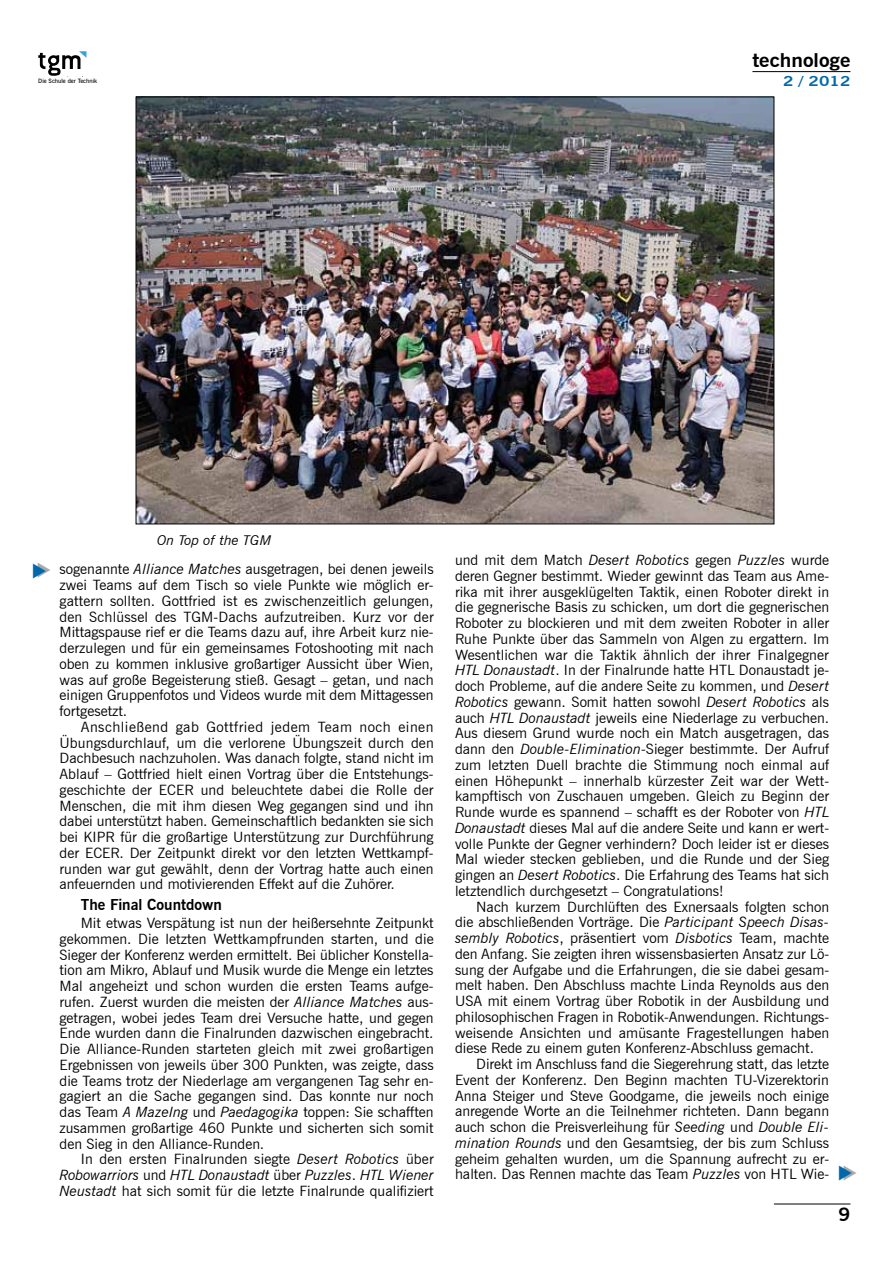
<style>
.page{position:relative;width:893px;height:1263px;background:#fff}
.page>*{position:absolute;margin:0;border:0;box-sizing:border-box;transform-origin:0 0}
.t1{font:700 18.9px "News Gothic BT";color:#000;scale:1.11 1}
.t2{font:700 18px "News Gothic BT";color:#000;scale:1.1 1}
.fließ_hf_zwiti{font:700 15px "News Gothic BT";color:#000}
.fließtext{font:14.25px/15.8px "News Gothic BT";color:#000;text-align:justify}
.bildlegende{font:italic 13.5px "News Gothic BT";color:#000;scale:1.05 1}
.t3{font:700 13.5px "News Gothic BT";color:#0068ac;scale:1.28 1}
.t4{font:600 6px "News Gothic BT";color:#000}
.s1{font-style:italic}
</style>
<div class="page">
<hr style="left:774px;top:1203px;width:76px;height:1px;background:#000">
<hr style="left:752px;top:71px;width:98px;height:1px;background:#000">
<svg style="left:38px;top:51px;width:48px;height:25px"></svg>
<img style="left:138px;top:99px;width:634px;height:423px">
<h1 class="t1" style="left:752px;top:49px;width:90px">technologe</h1>
<p class="t4" style="left:38px;top:77px;width:60px">Die Schule der Technik</p>
<p class="t3" style="left:783px;top:73px;width:54px">2 / 2012</p>
<p class="bildlegende" style="left:157px;top:532px;width:110px">On Top of the TGM</p>
<p class="fließtext" style="left:60px;top:561px;width:376px">sogenannte <span class="s1">Alliance Matches</span> ausgetragen, bei denen jeweils zwei Teams auf dem Tisch so viele Punkte wie möglich er&shy;gattern sollten. Gottfried ist es zwischenzeitlich gelungen, den Schlüssel des TGM-Dachs aufzutreiben. Kurz vor der Mittagspause rief er die Teams dazu auf, ihre Arbeit kurz nie&shy;derzulegen und für ein gemeinsames Fotoshooting mit nach oben zu kommen inklusive großartiger Aussicht über Wien, was auf große Begeisterung stieß. Gesagt – getan, und nach einigen Gruppenfotos und Videos wurde mit dem Mittagessen fortgesetzt.</p>
<p class="fließtext" style="left:60px;top:719px;width:376px;text-indent:21px">Anschließend gab Gottfried jedem Team noch einen Übungsdurchlauf, um die verlorene Übungszeit durch den Dachbesuch nachzuholen. Was danach folgte, stand nicht im Ablauf – Gottfried hielt einen Vortrag über die Entstehungs&shy;geschichte der ECER und beleuchtete dabei die Rolle der Menschen, die mit ihm diesen Weg gegangen sind und ihn dabei unterstützt haben. Gemeinschaftlich bedankten sie sich bei KIPR für die großartige Unterstützung zur Durchführung der ECER. Der Zeitpunkt direkt vor den letzten Wettkampf&shy;runden war gut gewählt, denn der Vortrag hatte auch einen anfeuernden und motivierenden Effekt auf die Zuhörer.</p>
<p class="fließ_hf_zwiti" style="left:81px;top:896px;width:143px">The Final Countdown</p>
<p class="fließtext" style="left:60px;top:915px;width:376px;text-indent:21px">Mit etwas Verspätung ist nun der heißersehnte Zeitpunkt gekommen. Die letzten Wettkampfrunden starten, und die Sieger der Konferenz werden ermittelt. Bei üblicher Konstella&shy;tion am Mikro, Ablauf und Musik wurde die Menge ein letztes Mal angeheizt und schon wurden die ersten Teams aufge&shy;rufen. Zuerst wurden die meisten der <span class="s1">Alliance Matches</span> aus&shy;getragen, wobei jedes Team drei Versuche hatte, und gegen Ende wurden dann die Finalrunden dazwischen eingebracht.<br>Die Alliance-Runden starteten gleich mit zwei großartigen Ergebnissen von jeweils über 300 Punkten, was zeigte, dass die Teams trotz der Niederlage am vergangenen Tag sehr en&shy;gagiert an die Sache gegangen sind. Das konnte nur noch das Team <span class="s1">A MazeIng</span> und <span class="s1">Paedagogika</span> toppen: Sie schafften zusammen großartige 460 Punkte und sicherten sich somit den Sieg in den Alliance-Runden.</p>
<p class="fließtext" style="left:60px;top:1151px;width:376px;text-indent:21px">In den ersten Finalrunden siegte <span class="s1">Desert Robotics</span> über <span class="s1">Robowarriors</span> und <span class="s1">HTL Donaustadt</span> über <span class="s1">Puzzles</span>. <span class="s1">HTL Wiener Neustadt</span> hat sich somit für die letzte Finalrunde qualifiziert</p>
<p class="fließtext" style="left:455px;top:552px;width:376px">und mit dem Match <span class="s1">Desert Robotics</span> gegen <span class="s1">Puzzles</span> wurde deren Gegner bestimmt. Wieder gewinnt das Team aus Ame&shy;rika mit ihrer ausgeklügelten Taktik, einen Roboter direkt in die gegnerische Basis zu schicken, um dort die gegnerischen Roboter zu blockieren und mit dem zweiten Roboter in aller Ruhe Punkte über das Sammeln von Algen zu ergattern. Im Wesentlichen war die Taktik ähnlich der ihrer Finalgegner <span class="s1">HTL Donaustadt</span>. In der Finalrunde hatte HTL Donaustadt je&shy;doch Probleme, auf die andere Seite zu kommen, und <span class="s1">Desert Robotics</span> gewann. Somit hatten sowohl <span class="s1">Desert Robotics</span> als auch <span class="s1">HTL Donaustadt</span> jeweils eine Niederlage zu verbuchen.<br>Aus diesem Grund wurde noch ein Match ausgetragen, das dann den <span class="s1">Double-Elimination</span>-Sieger bestimmte. Der Aufruf zum letzten Duell brachte die Stimmung noch einmal auf einen Höhepunkt – innerhalb kürzester Zeit war der Wett&shy;kampftisch von Zuschauen umgeben. Gleich zu Beginn der Runde wurde es spannend – schafft es der Roboter von <span class="s1">HTL Donaustadt</span> dieses Mal auf die andere Seite und kann er wert&shy;volle Punkte der Gegner verhindern? Doch leider ist er dieses Mal wieder stecken geblieben, und die Runde und der Sieg gingen an <span class="s1">Desert Robotics</span>. Die Erfahrung des Teams hat sich letztendlich durchgesetzt – Congratulations!</p>
<p class="fließtext" style="left:455px;top:899px;width:376px;text-indent:21px">Nach kurzem Durchlüften des Exnersaals folgten schon die abschließenden Vorträge. Die <span class="s1">Participant Speech Disas&shy;sembly Robotics</span>, präsentiert vom <span class="s1">Disbotics</span> Team, machte den Anfang. Sie zeigten ihren wissensbasierten Ansatz zur Lö&shy;sung der Aufgabe und die Erfahrungen, die sie dabei gesam&shy;melt haben. Den Abschluss machte Linda Reynolds aus den USA mit einem Vortrag über Robotik in der Ausbildung und philosophischen Fragen in Robotik-Anwendungen. Richtungs&shy;weisende Ansichten und amüsante Fragestellungen haben diese Rede zu einem guten Konferenz-Abschluss gemacht.</p>
<p class="fließtext" style="left:455px;top:1056px;width:376px;text-indent:21px">Direkt im Anschluss fand die Siegerehrung statt, das letzte Event der Konferenz. Den Beginn machten TU-Vizerektorin Anna Steiger und Steve Goodgame, die jeweils noch einige anregende Worte an die Teilnehmer richteten. Dann begann auch schon die Preisverleihung für <span class="s1">Seeding</span> und <span class="s1">Double Eli&shy;mination Rounds</span> und den Gesamtsieg, der bis zum Schluss geheim gehalten wurden, um die Spannung aufrecht zu er&shy;halten. Das Rennen machte das Team <span class="s1">Puzzles</span> von HTL Wie-</p>
<p class="t2" style="left:838px;top:1204px;width:12px">9</p>
</div>
